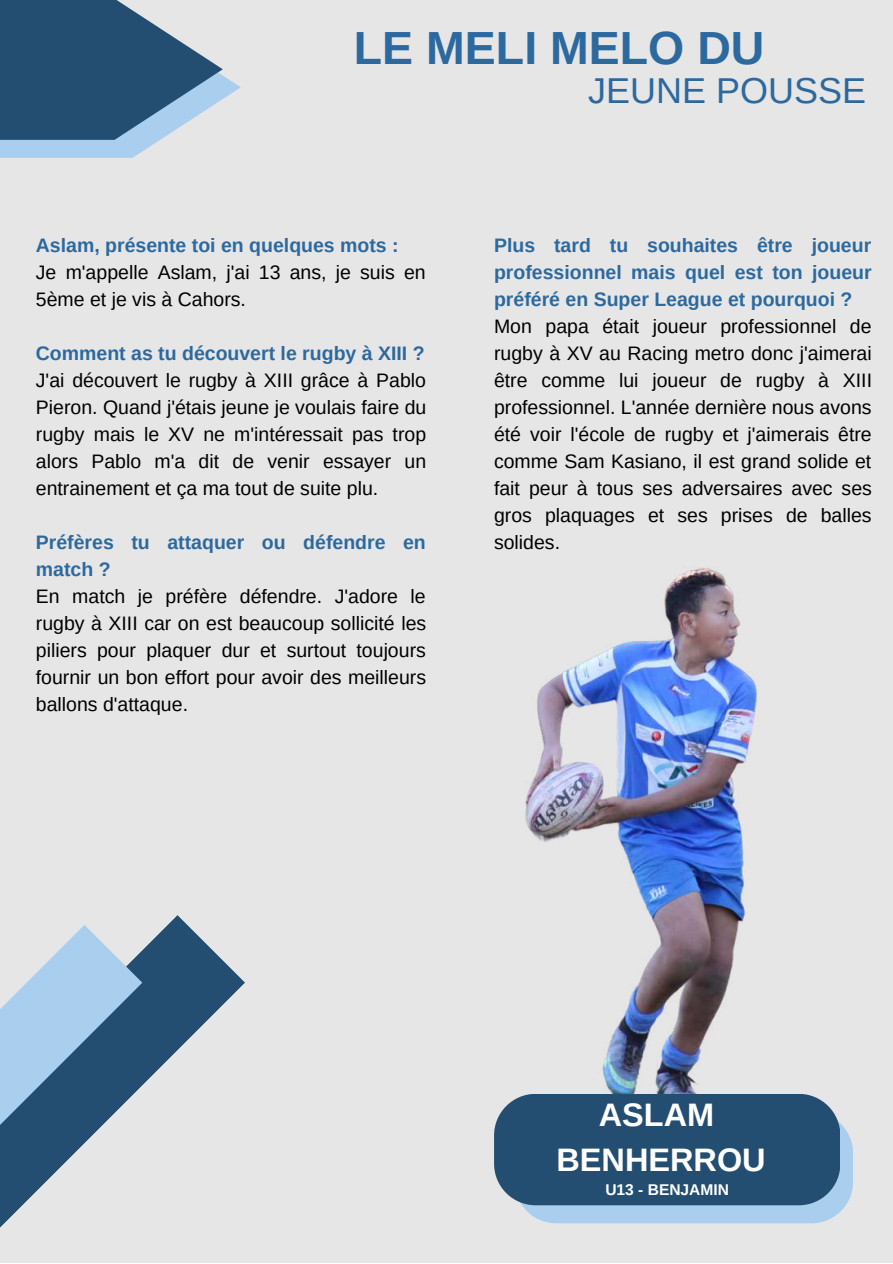
<style>
.page{position:relative;width:893px;height:1264px;background:#fff}
.page>*{position:absolute;margin:0;border:0;box-sizing:border-box;transform-origin:0 0}
.t1{font:700 46.5px "Arimo";color:#2c699f}
.t2{font:36px "Arimo";color:#2c699f}
.t3{font:700 32.4px/45px "Arimo";color:#fff;text-align:center}
.t4{font:19.5px/27px "Arimo";color:#000;text-align:justify}
.t5{font:700 19.5px/27px "Arimo";color:#2c699f}
.t6{font:700 15.6px "Arimo";color:#fff}
</style>
<div class="page">
<div style="left:0;top:0;width:892px;height:1262px;background:#e6e6e6"></div>
<svg style="left:0;top:915px;width:245px;height:313px"></svg>
<svg style="left:0;top:924px;width:142px;height:255px"></svg>
<div style="left:514px;top:1111px;width:339px;height:112px;background:#aaceee;border-radius:42px"></div>
<img style="left:525px;top:567px;width:314px;height:555px">
<div style="left:494px;top:1093px;width:346px;height:112px;background:#234e71;border-radius:42px"></div>
<svg style="left:0;top:76px;width:241px;height:82px;fill:#b2d1ec"></svg>
<svg style="left:0;top:0;width:223px;height:140px;fill:#234e71"></svg>
<h1 class="t1" style="left:354px;top:22px;width:412px">LE MELI MELO DU</h1>
<h2 class="t2" style="left:588px;top:71px;width:279px">JEUNE POUSSE</h2>
<p class="t5" style="left:36px;top:231px;width:364px">Aslam, présente toi en quelques mots :</p>
<p class="t4" style="left:36px;top:258px;width:391px">Je m'appelle Aslam, j'ai 13 ans, je suis en<br>5ème et je vis à Cahors.</p>
<p class="t5" style="left:36px;top:339px;width:390px">Comment as tu découvert le rugby à XIII ?</p>
<p class="t4" style="left:36px;top:366px;width:392px">J'ai découvert le rugby à XIII grâce à Pablo Pieron. Quand j'étais jeune je voulais faire du rugby mais le XV ne m'intéressait pas trop alors Pablo m'a dit de venir essayer un entrainement et ça ma tout de suite plu.</p>
<p class="t5" style="left:36px;top:528px;width:391px">Préfères tu attaquer ou défendre en match ?</p>
<p class="t4" style="left:36px;top:582px;width:392px">En match je préfère défendre. J'adore le rugby à XIII car on est beaucoup sollicité les piliers pour plaquer dur et surtout toujours fournir un bon effort pour avoir des meilleurs ballons d'attaque.</p>
<p class="t5" style="left:494px;top:231px;width:379px;text-align:justify">Plus tard tu souhaites être joueur professionnel mais quel est ton joueur préféré en Super League et pourquoi ?</p>
<p class="t4" style="left:494px;top:312px;width:379px">Mon papa était joueur professionnel de rugby à XV au Racing metro donc j'aimerai être comme lui joueur de rugby à XIII professionnel. L'année dernière nous avons été voir l'école de rugby et j'aimerais être comme Sam Kasiano, il est grand solide et fait peur à tous ses adversaires avec ses gros plaquages et ses prises de balles solides.</p>
<h3 class="t3" style="left:556px;top:1092px;width:211px">ASLAM<br>BENHERROU</h3>
<p class="t6" style="left:605px;top:1180px;width:125px">U13 - BENJAMIN</p>
</div>
